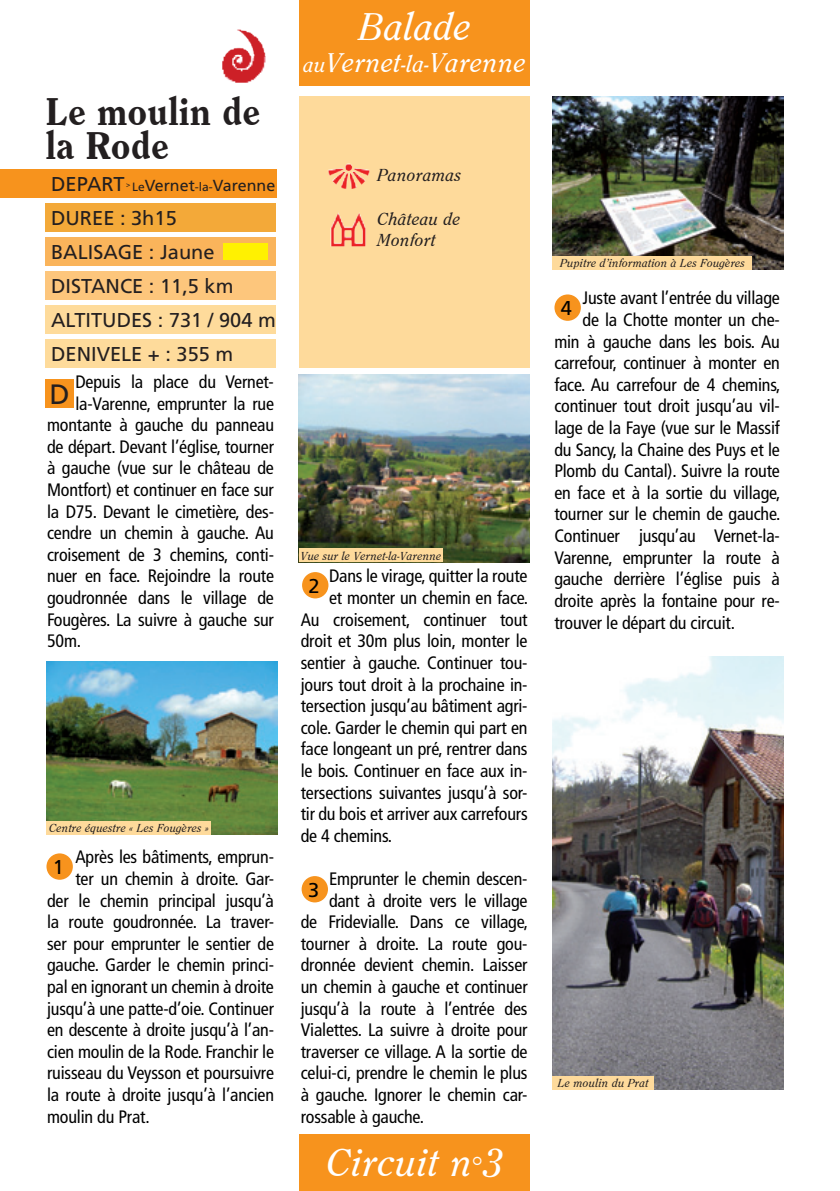
<style>
.page{position:relative;width:840px;height:1191px;background:#fff}
.page>*{position:absolute;margin:0;border:0;box-sizing:border-box;transform-origin:0 0}
.t1{font:40px "Clearface";color:#fff}
.t2{font:40px/34px "Clearface Heavy DTC";color:#231f20}
.t3{font:28px "Clearface";color:#fff}
.t4{font:28px "Frutiger LT Std";color:#231f20}
.t5{font:20px/34px "Frutiger LT Std";color:#231f20}
.t6{font:20px "Frutiger LT Std";color:#000}
.t7{font:condensed 18px "Frutiger LT Std";letter-spacing:-.01em;color:#000}
.t8{font:18px/21.6px "Clearface";color:#231f20}
.t9{font:16px "Frutiger LT Std";color:#231f20}
.t10{font:12px "Clearface";color:#231f20}
.s1{font-size:12px}
.s2{font-size:22px}
.s3{font-size:24px}
.s4{font-family:"Times New Roman";font-size:28px}
</style>
<div class="page">
<img style="left:299px;top:374px;width:230px;height:188px">
<img style="left:46px;top:662px;width:231px;height:173px">
<div style="left:299px;top:0;width:230px;height:85px;background:#f7931d"></div>
<div style="left:299px;top:1134px;width:230px;height:57px;background:#f7931d"></div>
<div style="left:299px;top:96px;width:230px;height:271px;background:#feda9b"></div>
<img style="left:222px;top:29px;width:44px;height:54px">
<div style="left:0;top:169px;width:276px;height:28px;background:#f7931d"></div>
<div style="left:45px;top:203px;width:231px;height:28px;background:#f3a939"></div>
<div style="left:45px;top:237px;width:231px;height:28px;background:#fab45b"></div>
<div style="left:45px;top:271px;width:231px;height:28px;background:#fdc67c"></div>
<div style="left:45px;top:305px;width:231px;height:28px;background:#fedb9b"></div>
<div style="left:223px;top:243px;width:45px;height:17px;background:#fff101"></div>
<div style="left:45px;top:379px;width:29px;height:28px;background:#f7931d"></div>
<div style="left:46px;top:853px;width:27px;height:26px;background:#f7931d;border-radius:50%"></div>
<div style="left:302px;top:572px;width:26px;height:26px;background:#f7931d;border-radius:50%"></div>
<div style="left:301px;top:876px;width:27px;height:26px;background:#f7931d;border-radius:50%"></div>
<div style="left:554px;top:294px;width:26px;height:27px;background:#f7931d;border-radius:50%"></div>
<img style="left:328px;top:163px;width:42px;height:26px">
<img style="left:330px;top:212px;width:36px;height:35px">
<div style="left:45px;top:339px;width:231px;height:28px;background:#fedb9b"></div>
<div style="left:299px;top:548px;width:143px;height:14px;background:#feda9b"></div>
<img style="left:552px;top:656px;width:230px;height:433px">
<img style="left:552px;top:96px;width:230px;height:173px">
<div style="left:46px;top:821px;width:165px;height:14px;background:#feda9b"></div>
<div style="left:552px;top:1076px;width:101px;height:13px;background:#feda9b"></div>
<div style="left:552px;top:256px;width:199px;height:13px;background:#feda9b"></div>
<p class="t2" style="left:45px;top:94px;width:216px">Le moulin de la Rode</p>
<p class="t5" style="left:51px;top:167px;width:75px">DEPART</p>
<p class="t9" style="left:126px;top:176px;width:150px"><sup>&gt;</sup> <span class="s1">Le</span>Vernet<span class="s1">-la-</span>Varenne</p>
<p class="t5" style="left:51px;top:201px;width:226px">DUREE : 3h15<br>BALISAGE : Jaune<br>DISTANCE : 11,5 km<br>ALTITUDES : 731 / 904 m</p>
<p class="t5" style="left:51px;top:337px;width:184px">DENIVELE + : 355 m</p>
<p class="t7" style="left:75px;top:371px;width:200px">Depuis la place du Vernet-</p>
<p class="t7" style="left:75px;top:393px;width:200px">la-Varenne, emprunter la rue</p>
<p class="t7" style="left:47px;top:414px;width:228px">montante à gauche du panneau</p>
<p class="t7" style="left:47px;top:436px;width:228px">de départ. Devant l’église, tourner</p>
<p class="t7" style="left:47px;top:458px;width:228px">à gauche (vue sur le château de</p>
<p class="t7" style="left:47px;top:479px;width:228px">Montfort) et continuer en face sur</p>
<p class="t7" style="left:47px;top:501px;width:228px">la D75. Devant le cimetière, des-</p>
<p class="t7" style="left:47px;top:522px;width:228px">cendre un chemin à gauche. Au</p>
<p class="t7" style="left:47px;top:544px;width:228px">croisement de 3 chemins, conti-</p>
<p class="t7" style="left:47px;top:566px;width:228px">nuer en face. Rejoindre la route</p>
<p class="t7" style="left:47px;top:587px;width:228px">goudronnée dans le village de</p>
<p class="t7" style="left:47px;top:609px;width:228px">Fougères. La suivre à gauche sur</p>
<p class="t7" style="left:47px;top:630px;width:36px">50m.</p>
<p class="t4" style="left:49px;top:377px;width:22px">D</p>
<p class="t10" style="left:49px;top:821px;width:161px">Centre équestre « Les Fougères »</p>
<p class="t7" style="left:75px;top:846px;width:200px">Après les bâtiments, emprun-</p>
<p class="t7" style="left:75px;top:868px;width:200px">ter un chemin à droite. Gar-</p>
<p class="t7" style="left:47px;top:890px;width:228px">der le chemin principal jusqu’à</p>
<p class="t7" style="left:47px;top:911px;width:228px">la route goudronnée. La traver-</p>
<p class="t7" style="left:47px;top:933px;width:228px">ser pour emprunter le sentier de</p>
<p class="t7" style="left:47px;top:954px;width:228px">gauche. Garder le chemin princi-</p>
<p class="t7" style="left:47px;top:976px;width:228px">pal en ignorant un chemin à droite</p>
<p class="t7" style="left:47px;top:998px;width:228px">jusqu’à une patte-d’oie. Continuer</p>
<p class="t7" style="left:47px;top:1019px;width:228px">en descente à droite jusqu’à l’an-</p>
<p class="t7" style="left:47px;top:1041px;width:228px">cien moulin de la Rode. Franchir le</p>
<p class="t7" style="left:47px;top:1062px;width:228px">ruisseau du Veysson et poursuivre</p>
<p class="t7" style="left:47px;top:1084px;width:228px">la route à droite jusqu’à l’ancien</p>
<p class="t7" style="left:47px;top:1106px;width:104px">moulin du Prat.</p>
<p class="t6" style="left:53px;top:855px;width:13px">1</p>
<p class="t1" style="left:357px;top:5px;width:114px">Balade</p>
<p class="t3" style="left:303px;top:47px;width:224px"><span class="s2">au</span>Vernet<span class="s3">-la-</span>Varenne</p>
<p class="t8" style="left:377px;top:164px;width:85px">Panoramas</p>
<p class="t8" style="left:377px;top:207px;width:85px">Château de<br>Monfort</p>
<p class="t10" style="left:300px;top:549px;width:142px">Vue sur le Vernet-la-Varenne</p>
<p class="t7" style="left:329px;top:566px;width:200px">Dans le virage, quitter la route</p>
<p class="t7" style="left:329px;top:587px;width:201px">et monter un chemin en face.</p>
<p class="t7" style="left:300px;top:609px;width:228px">Au croisement, continuer tout</p>
<p class="t7" style="left:300px;top:630px;width:228px">droit et 30m plus loin, monter le</p>
<p class="t7" style="left:300px;top:652px;width:228px">sentier à gauche. Continuer tou-</p>
<p class="t7" style="left:300px;top:674px;width:228px">jours tout droit à la prochaine in-</p>
<p class="t7" style="left:300px;top:695px;width:228px">tersection jusqu’au bâtiment agri-</p>
<p class="t7" style="left:300px;top:717px;width:228px">cole. Garder le chemin qui part en</p>
<p class="t7" style="left:300px;top:738px;width:228px">face longeant un pré, rentrer dans</p>
<p class="t7" style="left:300px;top:760px;width:228px">le bois. Continuer en face aux in-</p>
<p class="t7" style="left:300px;top:782px;width:228px">tersections suivantes jusqu’à sor-</p>
<p class="t7" style="left:300px;top:803px;width:228px">tir du bois et arriver aux carrefours</p>
<p class="t7" style="left:300px;top:825px;width:93px">de 4 chemins.</p>
<p class="t7" style="left:329px;top:868px;width:200px">Emprunter le chemin descen-</p>
<p class="t7" style="left:329px;top:890px;width:200px">dant à droite vers le village</p>
<p class="t7" style="left:300px;top:911px;width:229px">de Fridevialle. Dans ce village,</p>
<p class="t7" style="left:300px;top:933px;width:228px">tourner à droite. La route gou-</p>
<p class="t7" style="left:300px;top:954px;width:228px">dronnée devient chemin. Laisser</p>
<p class="t7" style="left:300px;top:976px;width:228px">un chemin à gauche et continuer</p>
<p class="t7" style="left:300px;top:998px;width:228px">jusqu’à la route à l’entrée des</p>
<p class="t7" style="left:300px;top:1019px;width:228px">Vialettes. La suivre à droite pour</p>
<p class="t7" style="left:300px;top:1041px;width:228px">traverser ce village. A la sortie de</p>
<p class="t7" style="left:300px;top:1062px;width:228px">celui-ci, prendre le chemin le plus</p>
<p class="t7" style="left:300px;top:1084px;width:228px">à gauche. Ignorer le chemin car-</p>
<p class="t7" style="left:300px;top:1106px;width:125px">rossable à gauche.</p>
<p class="t6" style="left:308px;top:574px;width:13px">2</p>
<p class="t6" style="left:308px;top:878px;width:13px">3</p>
<p class="t1" style="left:325px;top:1140px;width:179px">Circuit n<span class="s4">°</span>3</p>
<p class="t10" style="left:559px;top:256px;width:186px">Pupitre d’information à Les Fougères</p>
<p class="t7" style="left:582px;top:288px;width:199px">Juste avant l’entrée du village</p>
<p class="t7" style="left:582px;top:309px;width:199px">de la Chotte monter un che-</p>
<p class="t7" style="left:554px;top:331px;width:227px">min à gauche dans les bois. Au</p>
<p class="t7" style="left:554px;top:352px;width:227px">carrefour, continuer à monter en</p>
<p class="t7" style="left:554px;top:374px;width:228px">face. Au carrefour de 4 chemins,</p>
<p class="t7" style="left:554px;top:396px;width:227px">continuer tout droit jusqu’au vil-</p>
<p class="t7" style="left:554px;top:417px;width:227px">lage de la Faye (vue sur le Massif</p>
<p class="t7" style="left:554px;top:439px;width:227px">du Sancy, la Chaine des Puys et le</p>
<p class="t7" style="left:554px;top:460px;width:227px">Plomb du Cantal). Suivre la route</p>
<p class="t7" style="left:554px;top:482px;width:228px">en face et à la sortie du village,</p>
<p class="t7" style="left:554px;top:504px;width:228px">tourner sur le chemin de gauche.</p>
<p class="t7" style="left:554px;top:525px;width:227px">Continuer jusqu’au Vernet-la-</p>
<p class="t7" style="left:554px;top:547px;width:227px">Varenne, emprunter la route à</p>
<p class="t7" style="left:554px;top:568px;width:227px">gauche derrière l’église puis à</p>
<p class="t7" style="left:554px;top:590px;width:227px">droite après la fontaine pour re-</p>
<p class="t7" style="left:554px;top:612px;width:182px">trouver le départ du circuit.</p>
<p class="t6" style="left:560px;top:297px;width:13px">4</p>
<p class="t10" style="left:557px;top:1076px;width:92px">Le moulin du Prat</p>
</div>
